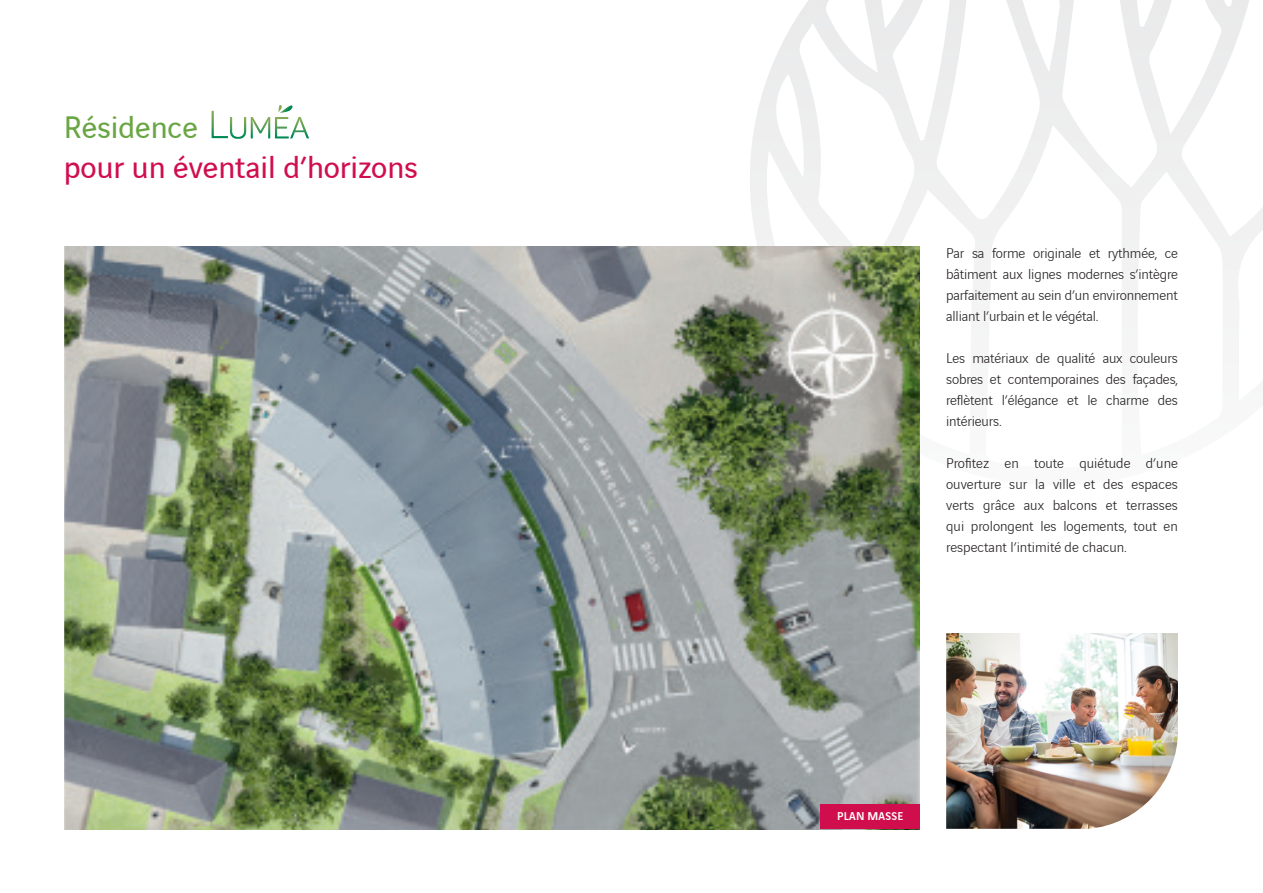
<style>
.page{position:relative;width:1263px;height:893px;background:#fff}
.page>*{position:absolute;margin:0;border:0;box-sizing:border-box;transform-origin:0 0}
.t1{font:33px/39.6px "Vinci Sans";color:#d00e4e}
.t2{font:300 15px/21px "Vinci Sans";letter-spacing:-.01em;color:#231f20;text-align:justify}
.t3{font:500 12px "Vinci Sans";letter-spacing:.02em;color:#fff}
.s1{color:#69a643}
</style>
<div class="page">
<svg style="left:750px;top:0;width:512px;height:335px"></svg>
<img style="left:65px;top:247px;width:855px;height:582px">
<svg style="left:212px;top:105px;width:97px;height:34px"></svg>
<div style="left:820px;top:804px;width:100px;height:25px;background:#d00e4e"></div>
<hr style="left:1262px;top:64px;width:1px;height:89px;background:#9ccb3b">
<img style="left:946px;top:633px;width:232px;height:196px">
<p class="t1" style="left:64px;top:104px;width:355px"><span class="s1">Résidence<br></span>pour un éventail d’horizons</p>
<p class="t2" style="left:946px;top:242px;width:233px">Par sa forme originale et rythmée, ce bâtiment aux lignes modernes s’intègre parfaitement au sein d’un environnement alliant l’urbain et le végétal.</p>
<p class="t2" style="left:946px;top:347px;width:233px">Les matériaux de qualité aux couleurs sobres et contemporaines des façades, reflètent l’élégance et le charme des intérieurs.</p>
<p class="t2" style="left:946px;top:452px;width:233px">Profitez en toute quiétude d’une ouverture sur la ville et des espaces verts grâce aux balcons et terrasses qui prolongent les logements, tout en respectant l’intimité de chacun.</p>
<p class="t3" style="left:837px;top:807px;width:68px">PLAN MASSE</p>
</div>
